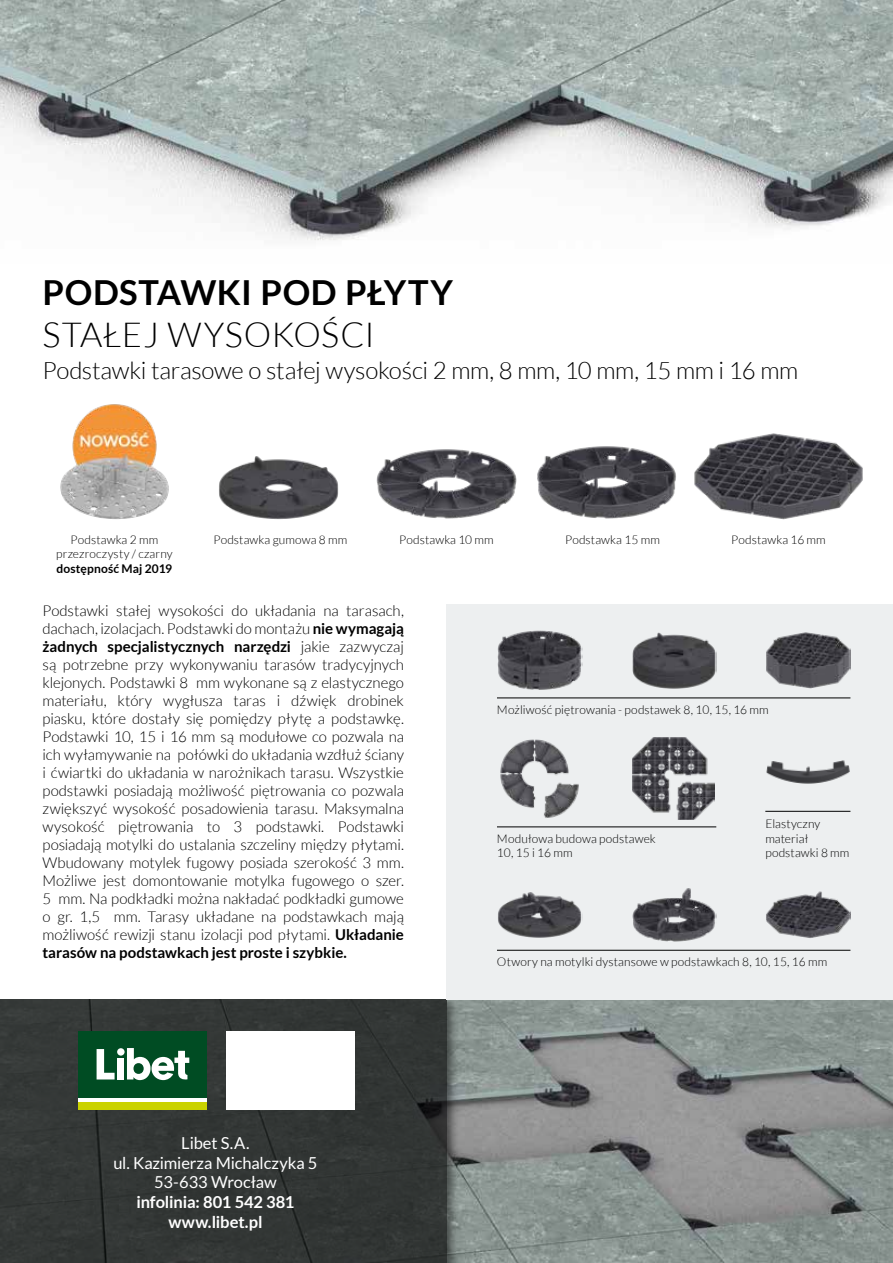
<style>
.page{position:relative;width:893px;height:1263px;background:#fff}
.page>*{position:absolute;margin:0;border:0;box-sizing:border-box;transform-origin:0 0}
.t1{font:700 34.5px "Lato";letter-spacing:.015em;color:#000}
.t2{font:300 34.5px "Lato";letter-spacing:.015em;color:#000}
.t3{font:300 24px "Lato";letter-spacing:-.01em;color:#000}
.t4{font:16.5px/19.8px "Lato";letter-spacing:-.01em;color:#fff;text-align:center}
.t5{font:700 16.5px/19.8px "Lato";letter-spacing:-.01em;color:#fff;text-align:center}
.t6{font:300 15px/18px "Lato";color:#000;text-align:justify}
.t7{font:300 12px/14.4px "Lato";letter-spacing:.01em;color:#000}
.t8{font:700 12px "Lato";letter-spacing:.01em;color:#000}
.s1{font-weight:700}
</style>
<div class="page">
<img style="left:459px;top:999px;width:434px;height:264px">
<img style="left:0;top:0;width:893px;height:241px">
<img style="left:219px;top:456px;width:120px;height:64px">
<img style="left:537px;top:446px;width:139px;height:73px">
<img style="left:376px;top:449px;width:141px;height:70px">
<img style="left:694px;top:433px;width:169px;height:87px">
<div style="left:0;top:995px;width:459px;height:268px;background:#000;opacity:.75"></div>
<div style="left:0;top:999px;width:446px;height:264px;background:#333735"></div>
<hr style="left:0;top:995px;width:446px;height:4px;background:#fff">
<div style="left:446px;top:604px;width:447px;height:395px;background:#edeff0"></div>
<img style="left:766px;top:760px;width:84px;height:24px">
<img style="left:633px;top:738px;width:81px;height:81px">
<img style="left:500px;top:739px;width:79px;height:79px">
<img style="left:497px;top:630px;width:85px;height:60px">
<img style="left:632px;top:632px;width:84px;height:57px">
<img style="left:498px;top:892px;width:84px;height:46px">
<img style="left:632px;top:888px;width:84px;height:54px">
<img style="left:766px;top:891px;width:84px;height:47px">
<img style="left:766px;top:632px;width:84px;height:56px">
<hr style="left:497px;top:827px;width:219px;height:1px;background:#000">
<hr style="left:765px;top:811px;width:85px;height:1px;background:#000">
<hr style="left:497px;top:698px;width:353px;height:1px;background:#000">
<hr style="left:497px;top:950px;width:353px;height:1px;background:#000">
<div style="left:226px;top:1031px;width:129px;height:79px;background:#fff"></div>
<svg style="left:79px;top:1097px;width:128px;height:5px"></svg>
<div style="left:79px;top:1031px;width:128px;height:66px;background:#004c23"></div>
<svg style="left:97px;top:1049px;width:18px;height:30px"></svg>
<div style="left:117px;top:1048px;width:8px;height:7px;background:#fff;border-radius:50%"></div>
<div style="left:117px;top:1057px;width:7px;height:22px;background:#fff"></div>
<svg style="left:127px;top:1048px;width:62px;height:32px"></svg>
<div style="left:79px;top:1102px;width:128px;height:8px;background:#cad200"></div>
<img style="left:60px;top:404px;width:109px;height:115px">
<h1 class="t1" style="left:43px;top:272px;width:412px">PODSTAWKI POD PŁYTY</h1>
<h1 class="t2" style="left:43px;top:316px;width:334px">STAŁEJ WYSOKOŚCI</h1>
<h2 class="t3" style="left:43px;top:357px;width:757px">Podstawki tarasowe o stałej wysokości 2 mm, 8 mm, 10 mm, 15 mm i 16 mm</h2>
<p class="t7" style="left:56px;top:533px;width:118px;text-align:center">Podstawka 2 mm przezroczysty / czarny</p>
<p class="t8" style="left:57px;top:562px;width:117px">dostępność Maj 2019</p>
<p class="t7" style="left:214px;top:533px;width:135px">Podstawka gumowa 8 mm</p>
<p class="t7" style="left:399px;top:533px;width:96px">Podstawka 10 mm</p>
<p class="t7" style="left:565px;top:533px;width:96px">Podstawka 15 mm</p>
<p class="t7" style="left:731px;top:533px;width:96px">Podstawka 16 mm</p>
<p class="t6" style="left:43px;top:602px;width:363px">Podstawki stałej wysokości do układania na tarasach, dachach, izolacjach. Podstawki do montażu <span class="s1">nie wymagają żadnych specjalistycznych narzędzi</span> jakie zazwyczaj są potrzebne przy wykonywaniu tarasów tradycyjnych klejonych. Podstawki 8 mm wykonane są z elastycznego materiału, który wygłusza taras i dźwięk drobinek piasku, które dostały się pomiędzy płytę a podstawkę.<br>Podstawki 10, 15 i 16 mm są modułowe co pozwala na ich wyłamywanie na połówki do układania wzdłuż ściany i ćwiartki do układania w narożnikach tarasu. Wszystkie podstawki posiadają możliwość piętrowania co pozwala zwiększyć wysokość posadowienia tarasu. Maksymalna wysokość piętrowania to 3 podstawki. Podstawki posiadają motylki do ustalania szczeliny między płytami.<br>Wbudowany motylek fugowy posiada szerokość 3 mm.<br>Możliwe jest domontowanie motylka fugowego o szer.<br>5 mm. Na podkładki można nakładać podkładki gumowe o gr. 1,5 mm. Tarasy układane na podstawkach mają możliwość rewizji stanu izolacji pod płytami. <span class="s1">Układanie tarasów na podstawkach jest proste i szybkie.</span></p>
<p class="t4" style="left:113px;top:1133px;width:206px">Libet S.A.<br>ul. Kazimierza Michalczyka 5<br>53-633 Wrocław</p>
<p class="t5" style="left:136px;top:1192px;width:160px">infolinia: 801 542 381 www.libet.pl</p>
<p class="t7" style="left:497px;top:702px;width:273px">Możliwość piętrowania - podstawek 8, 10, 15, 16 mm</p>
<p class="t7" style="left:497px;top:831px;width:160px">Modułowa budowa podstawek<br>10, 15 i 16 mm</p>
<p class="t7" style="left:765px;top:817px;width:86px">Elastyczny materiał podstawki 8 mm</p>
<p class="t7" style="left:497px;top:954px;width:332px">Otwory na motylki dystansowe w podstawkach 8, 10, 15, 16 mm</p>
</div>
